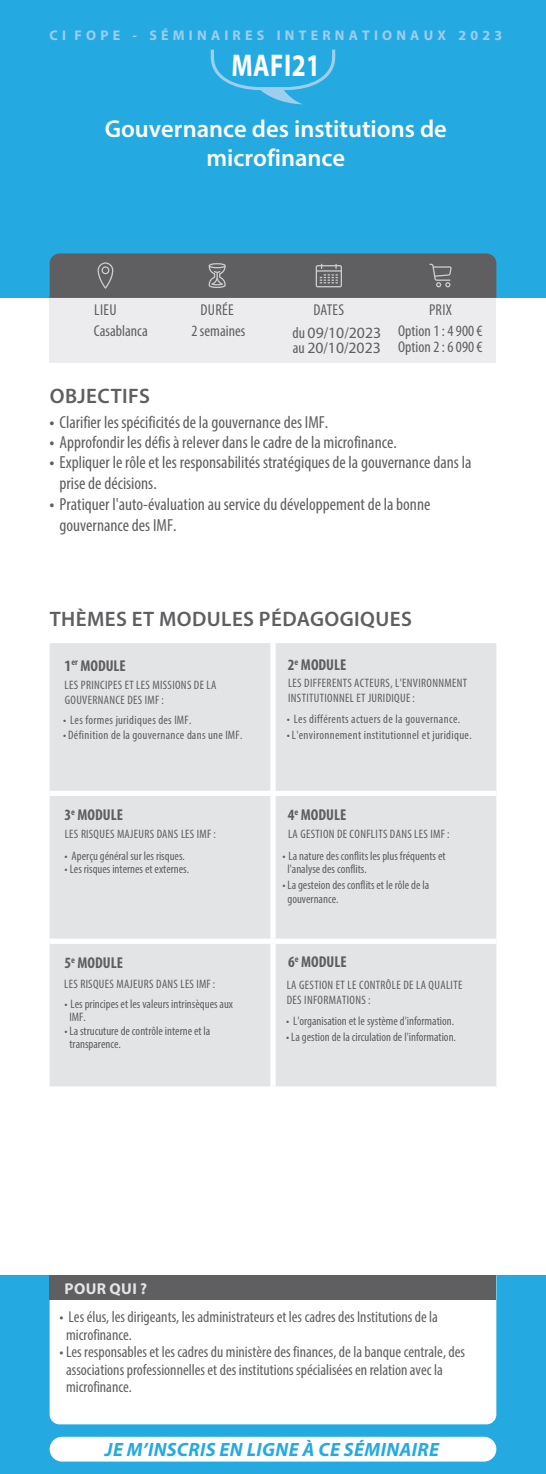
<style>
.page{position:relative;width:546px;height:1474px;background:#fff}
.page>*{position:absolute;margin:0;border:0;box-sizing:border-box;transform-origin:0 0}
.t1{font:700 31.5px "Myriad Pro";letter-spacing:.02em;color:#fff;scale:.8 1}
.t2{font:600 24.5px/28px "Myriad Pro";color:#fff;text-align:center}
.t3{font:600 21px "Myriad Pro";letter-spacing:.02em;color:#5f5f62}
.t4{font:italic 700 19.25px "Myriad Pro";letter-spacing:.02em;color:#24aae1}
.t5{font:condensed 17.5px/21px "Myriad Pro";color:#5f5f62}
.t6{font:condensed 15.75px/21.7px "Myriad Pro";color:#5f5f62}
.t7{font:700 condensed 15.75px "Myriad Pro";color:#5f5f62}
.t8{font:15.75px "Myriad Pro";color:#5f5f62}
.t9{font:700 15.75px "Myriad Pro";letter-spacing:.02em;color:#e3e4e6}
.t10{font:700 14px "Myriad Pro";letter-spacing:.3em;color:#9eceee}
.t11{font:condensed 12.25px/15.6px "Myriad Pro";letter-spacing:.03em;color:#5f5f62}
.t12{font:condensed 12.25px/13.5px "Myriad Pro";color:#5f5f62}
.s1{font-stretch:normal}
.s2{font-stretch:condensed}
.s3{font-weight:700}
</style>
<div class="page">
<div style="left:0;top:1275px;width:546px;height:198px;background:#24aae1"></div>
<div style="left:50px;top:298px;width:446px;height:64px;background:#ececee"></div>
<div style="left:50px;top:1300px;width:446px;height:124px;background:#fff"></div>
<div style="left:0;top:0;width:546px;height:298px;background:#24aae1"></div>
<svg style="left:50px;top:253px;width:446px;height:45px;background:#616367"></svg>
<div style="left:50px;top:1275px;width:446px;height:25px;background:#5f5f62"></div>
<svg style="left:211px;top:50px;width:124px;height:54px"></svg>
<div style="left:50px;top:643px;width:446px;height:443px;background:#e3e4e6"></div>
<div style="left:270px;top:643px;width:5px;height:147px;background:#fff"></div>
<div style="left:50px;top:790px;width:223px;height:6px;background:#fff"></div>
<div style="left:273px;top:790px;width:223px;height:6px;background:#fff"></div>
<div style="left:270px;top:796px;width:5px;height:142px;background:#fff"></div>
<div style="left:50px;top:938px;width:223px;height:5px;background:#fff"></div>
<div style="left:273px;top:938px;width:223px;height:5px;background:#fff"></div>
<div style="left:270px;top:943px;width:5px;height:143px;background:#fff"></div>
<div style="left:50px;top:1436px;width:446px;height:25px;background:#fff;border-radius:12px"></div>
<p class="t10" style="left:50px;top:26px;width:454px">CI FOPE - SÉMINAIRES INTERNATIONAUX 2023</p>
<h1 class="t1" style="left:231px;top:45px;width:113px">MAFI21</h1>
<h2 class="t2" style="left:105px;top:115px;width:344px">Gouvernance des institutions de microfinance</h2>
<p class="t6" style="left:191px;top:299px;width:55px;text-align:center">DURÉE<br>2 semaines</p>
<p class="t6" style="left:94px;top:299px;width:55px">LIEU<br>Casablanca</p>
<p class="t6" style="left:292px;top:298px;width:90px;line-height:23.1px;text-indent:21px">DATES<br>du <span class="s1">09</span>/<span class="s1">10</span>/<span class="s1">2023</span></p>
<p class="t8" style="left:293px;top:338px;width:89px"><span class="s2">au</span> 20<span class="s2">/</span>10<span class="s2">/</span>2023</p>
<p class="t6" style="left:398px;top:299px;width:86px;text-align:center">PRIX<br>Option 1 : 4 900 €</p>
<p class="t6" style="left:398px;top:336px;width:86px">Option 2 : 6 090 €</p>
<h3 class="t3" style="left:50px;top:384px;width:102px">OBJECTIFS</h3>
<h3 class="t5" style="left:50px;top:412px;width:280px"><span class="s3">•</span> Clarifier les spécificités de la gouvernance des IMF.</h3>
<h3 class="t5" style="left:50px;top:431px;width:348px"><span class="s3">•</span> Approfondir les défis à relever dans le cadre de la microfinance.</h3>
<h3 class="t5" style="left:60px;top:452px;width:413px;text-indent:-10px"><span class="s3">•</span> Expliquer le rôle et les responsabilités stratégiques de la gouvernance dans la prise de décisions.</h3>
<h3 class="t5" style="left:60px;top:494px;width:372px;text-indent:-10px"><span class="s3">•</span> Pratiquer l'auto-évaluation au service du développement de la bonne gouvernance des IMF.</h3>
<h3 class="t3" style="left:50px;top:607px;width:363px">THÈMES ET MODULES PÉDAGOGIQUES</h3>
<p class="t7" style="left:65px;top:655px;width:63px">1<sup>er</sup> MODULE</p>
<p class="t11" style="left:65px;top:676px;width:153px">LES PRINCIPES ET LES MISSIONS DE LA<br>GOUVERNANCE DES IMF :</p>
<p class="t11" style="left:63px;top:712px;width:130px">• Les formes juridiques des IMF.</p>
<p class="t11" style="left:63px;top:728px;width:181px">• Définition de la gouvernance dans une IMF.</p>
<p class="t7" style="left:288px;top:655px;width:60px">2<sup>e</sup> MODULE</p>
<p class="t11" style="left:288px;top:674px;width:181px">LES DIFFERENTS ACTEURS, L'ENVIRONNMENT<br>INSTITUTIONNEL ET JURIDIQUE:</p>
<p class="t11" style="left:287px;top:711px;width:175px">• Les différents actuers de la gouvernance.</p>
<p class="t11" style="left:287px;top:727px;width:187px">•L'environnement institutionnel et juridique.</p>
<p class="t7" style="left:64px;top:805px;width:60px">3<sup>e</sup> MODULE</p>
<p class="t11" style="left:65px;top:826px;width:153px">LES RISQUES MAJEURS DANS LES IMF:</p>
<p class="t12" style="left:64px;top:849px;width:122px">• Aperçu général sur les risques.</p>
<p class="t12" style="left:64px;top:862px;width:126px">• Les risques internes et externes.</p>
<p class="t7" style="left:288px;top:805px;width:60px">4<sup>e</sup> MODULE</p>
<p class="t11" style="left:288px;top:826px;width:163px">LA GESTION DE CONFLITS DANS LES IMF:</p>
<p class="t12" style="left:287px;top:849px;width:160px;text-indent:-5px">• La nature des conflits les plus fréquents et l'analyse des conflits.</p>
<p class="t12" style="left:287px;top:878px;width:143px;text-indent:-5px">• La gesteion des conflits et le rôle de la gouvernance.</p>
<p class="t7" style="left:288px;top:952px;width:60px">6<sup>e</sup> MODULE</p>
<p class="t7" style="left:64px;top:952px;width:60px">5<sup>e</sup> MODULE</p>
<p class="t12" style="left:69px;top:997px;width:165px;text-indent:-5px">• Les principes et les valeurs intrinsèques aux<br>IMF.</p>
<p class="t12" style="left:69px;top:1024px;width:142px;text-indent:-5px">• La strucuture de contrôle interne et la transparence.</p>
<p class="t11" style="left:64px;top:976px;width:153px">LES RISQUES MAJEURS DANS LES IMF :</p>
<p class="t11" style="left:286px;top:977px;width:177px;line-height:14.7px">LA GESTION ET LE CONTRÔLE DE LA QUALITE<br>DES INFORMATIONS :</p>
<p class="t12" style="left:286px;top:1014px;width:169px">• L'organisation et le système d'information.</p>
<p class="t12" style="left:286px;top:1030px;width:171px">• La gestion de la circulation de l'information.</p>
<p class="t9" style="left:65px;top:1278px;width:84px">POUR QUI ?</p>
<p class="t6" style="left:66px;top:1308px;width:373px;line-height:17.5px;text-indent:-7px">• Les élus, les dirigeants, les administrateurs et les cadres des Institutions de la microfinance.</p>
<p class="t6" style="left:66px;top:1343px;width:400px;line-height:17.5px;text-indent:-7px">• Les responsables et les cadres du ministère des finances, de la banque centrale, des associations professionnelles et des institutions spécialisées en relation avec la microfinance.</p>
<h3 class="t4" style="left:105px;top:1437px;width:335px">JE M’INSCRIS EN LIGNE À CE SÉMINAIRE</h3>
</div>
